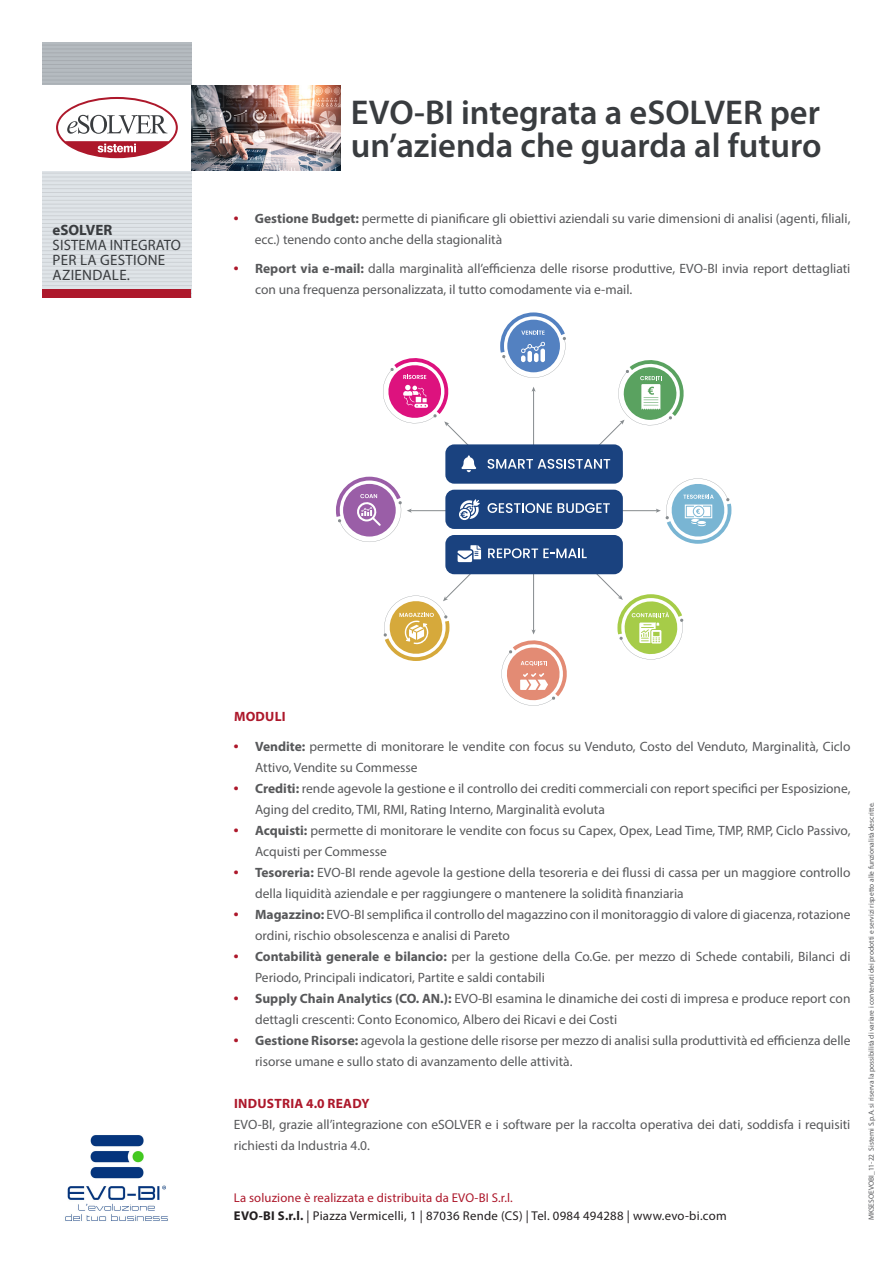
<style>
.page{position:relative;width:893px;height:1263px;background:#fff}
.page>*{position:absolute;margin:0;border:0;box-sizing:border-box;transform-origin:0 0}
.t1{font:600 34.5px/33px "Myriad Pro";color:#393c3f}
.t2{font:15px/15px "Myriad Pro";letter-spacing:.02em;color:#393c3f}
.t3{font:700 15px "Myriad Pro";color:#393c3f}
.t4{font:13.5px/21px "Myriad Pro";color:#57585a}
.t5{font:700 13.5px "Myriad Pro";letter-spacing:.02em;color:#ad182b}
.t6{font:12.75px "Myriad Pro";letter-spacing:.02em;color:#231f20}
.t7{font:12.75px "Myriad Pro";letter-spacing:.01em;color:#ad182b}
.t8{font:7.5px "Myriad Pro";color:#57585a}
.s1{font-family:"Arial";font-weight:700;color:#ad182b}
.s2{font-weight:700}
</style>
<div class="page">
<svg style="left:43px;top:43px;width:148px;height:246px;background:#d2d7dc"></svg>
<hr style="left:43px;top:45px;width:148px;height:1px;background:#231f20">
<hr style="left:43px;top:49px;width:148px;height:1px;background:#231f20">
<hr style="left:43px;top:52px;width:148px;height:1px;background:#231f20">
<hr style="left:43px;top:56px;width:148px;height:1px;background:#231f20">
<hr style="left:43px;top:60px;width:148px;height:1px;background:#231f20">
<hr style="left:43px;top:64px;width:148px;height:1px;background:#231f20">
<hr style="left:43px;top:68px;width:148px;height:1px;background:#231f20">
<hr style="left:43px;top:72px;width:148px;height:1px;background:#231f20">
<hr style="left:43px;top:76px;width:148px;height:1px;background:#231f20">
<hr style="left:43px;top:80px;width:148px;height:1px;background:#231f20">
<hr style="left:43px;top:83px;width:148px;height:1px;background:#231f20">
<hr style="left:43px;top:173px;width:148px;height:1px;background:#231f20">
<hr style="left:43px;top:177px;width:148px;height:1px;background:#231f20">
<hr style="left:43px;top:180px;width:148px;height:1px;background:#231f20">
<hr style="left:43px;top:184px;width:148px;height:1px;background:#231f20">
<hr style="left:43px;top:188px;width:148px;height:1px;background:#231f20">
<hr style="left:43px;top:196px;width:148px;height:1px;background:#231f20">
<hr style="left:43px;top:215px;width:148px;height:1px;background:#231f20">
<hr style="left:43px;top:200px;width:148px;height:1px;background:#231f20">
<hr style="left:43px;top:192px;width:148px;height:1px;background:#231f20">
<hr style="left:43px;top:208px;width:148px;height:1px;background:#231f20">
<hr style="left:43px;top:223px;width:148px;height:1px;background:#231f20">
<hr style="left:43px;top:219px;width:148px;height:1px;background:#231f20">
<hr style="left:43px;top:211px;width:148px;height:1px;background:#231f20">
<hr style="left:43px;top:204px;width:148px;height:1px;background:#231f20">
<hr style="left:43px;top:227px;width:148px;height:1px;background:#231f20">
<hr style="left:43px;top:235px;width:148px;height:1px;background:#231f20">
<hr style="left:43px;top:231px;width:148px;height:1px;background:#231f20">
<hr style="left:43px;top:239px;width:148px;height:1px;background:#231f20">
<hr style="left:43px;top:243px;width:148px;height:1px;background:#231f20">
<hr style="left:43px;top:250px;width:148px;height:1px;background:#231f20">
<hr style="left:43px;top:277px;width:148px;height:1px;background:#231f20">
<hr style="left:43px;top:246px;width:148px;height:1px;background:#231f20">
<hr style="left:43px;top:254px;width:148px;height:1px;background:#231f20">
<hr style="left:43px;top:281px;width:148px;height:1px;background:#231f20">
<hr style="left:43px;top:262px;width:148px;height:1px;background:#231f20">
<hr style="left:43px;top:270px;width:148px;height:1px;background:#231f20">
<hr style="left:43px;top:274px;width:148px;height:1px;background:#231f20">
<hr style="left:43px;top:258px;width:148px;height:1px;background:#231f20">
<hr style="left:43px;top:285px;width:148px;height:1px;background:#231f20">
<hr style="left:43px;top:266px;width:148px;height:1px;background:#231f20">
<div style="left:21px;top:85px;width:192px;height:85px;background:#fff"></div>
<div style="left:43px;top:289px;width:148px;height:9px;background:#ad182b"></div>
<svg style="left:56px;top:97px;width:122px;height:61px"></svg>
<img style="left:191px;top:85px;width:149px;height:85px">
<img style="left:65px;top:1135px;width:103px;height:86px">
<svg style="left:336px;top:312px;width:395px;height:394px"></svg>
<p class="t3" style="left:52px;top:220px;width:61px">eSOLVER</p>
<p class="t2" style="left:53px;top:237px;width:130px">SISTEMA INTEGRATO<br>PER LA GESTIONE<br>AZIENDALE.</p>
<h1 class="t1" style="left:351px;top:95px;width:472px">EVO-BI integrata a eSOLVER per un’azienda che guarda al futuro</h1>
<p class="t4" style="left:255px;top:207px;width:597px;text-indent:-21px"><span class="s1">•</span> <span class="s2">Gestione Budget:</span> permette di pianificare gli obiettivi aziendali su varie dimensioni di analisi (agenti, filiali, ecc.) tenendo conto anche della stagionalità</p>
<p class="t4" style="left:255px;top:258px;width:597px;text-indent:-21px"><span class="s1">•</span> <span class="s2">Report via e-mail:</span> dalla marginalità all’efficienza delle risorse produttive, EVO-BI invia report dettagliati con una frequenza personalizzata, il tutto comodamente via e-mail.</p>
<p class="t5" style="left:234px;top:708px;width:53px">MODULI</p>
<p class="t4" style="left:255px;top:736px;width:597px;text-indent:-21px"><span class="s1">•</span> <span class="s2">Vendite:</span> permette di monitorare le vendite con focus su Venduto, Costo del Venduto, Marginalità, Ciclo<br>Attivo, Vendite su Commesse</p>
<p class="t4" style="left:255px;top:778px;width:597px;text-indent:-21px"><span class="s1">•</span> <span class="s2">Crediti:</span> rende agevole la gestione e il controllo dei crediti commerciali con report specifici per Esposizione,<br>Aging del credito, TMI, RMI, Rating Interno, Marginalità evoluta</p>
<p class="t4" style="left:255px;top:820px;width:597px;text-indent:-21px"><span class="s1">•</span> <span class="s2">Acquisti:</span> permette di monitorare le vendite con focus su Capex, Opex, Lead Time, TMP, RMP, Ciclo Passivo,<br>Acquisti per Commesse</p>
<p class="t4" style="left:255px;top:862px;width:597px;text-indent:-21px"><span class="s1">•</span> <span class="s2">Tesoreria:</span> EVO-BI rende agevole la gestione della tesoreria e dei flussi di cassa per un maggiore controllo della liquidità aziendale e per raggiungere o mantenere la solidità finanziaria</p>
<p class="t4" style="left:255px;top:904px;width:597px;text-indent:-21px"><span class="s1">•</span> <span class="s2">Magazzino:</span> EVO-BI semplifica il controllo del magazzino con il monitoraggio di valore di giacenza, rotazione ordini, rischio obsolescenza e analisi di Pareto</p>
<p class="t4" style="left:255px;top:946px;width:597px;text-indent:-21px"><span class="s1">•</span> <span class="s2">Contabilità generale e bilancio:</span> per la gestione della Co.Ge. per mezzo di Schede contabili, Bilanci di<br>Periodo, Principali indicatori, Partite e saldi contabili</p>
<p class="t4" style="left:255px;top:988px;width:597px;text-indent:-21px"><span class="s1">•</span> <span class="s2">Supply Chain Analytics (CO. AN.):</span> EVO-BI esamina le dinamiche dei costi di impresa e produce report con dettagli crescenti: Conto Economico, Albero dei Ricavi e dei Costi</p>
<p class="t4" style="left:255px;top:1030px;width:597px;text-indent:-21px"><span class="s1">•</span> <span class="s2">Gestione Risorse:</span> agevola la gestione delle risorse per mezzo di analisi sulla produttività ed efficienza delle risorse umane e sullo stato di avanzamento delle attività.</p>
<p class="t5" style="left:234px;top:1095px;width:137px">INDUSTRIA 4.0 READY</p>
<p class="t4" style="left:234px;top:1114px;width:618px">EVO-BI, grazie all’integrazione con eSOLVER e i software per la raccolta operativa dei dati, soddisfa i requisiti richiesti da Industria 4.0.</p>
<p class="t7" style="left:234px;top:1189px;width:281px">La soluzione è realizzata e distribuita da EVO-BI S.r.l.</p>
<p class="t6" style="left:234px;top:1208px;width:494px"><span class="s2">EVO-BI S.r.l.</span> | Piazza Vermicelli, 1 | 87036 Rende (CS) | Tel. 0984 494288 | www.evo-bi.com</p>
<p class="t8" style="left:867px;top:1220px;width:420px;rotate:-90deg">MKSESOEVOBI_11-22 Sistemi S.p.A. si riserva la possibilità di variare i contenuti dei prodotti e servizi rispetto alle funzionalità descritte.</p>
</div>
